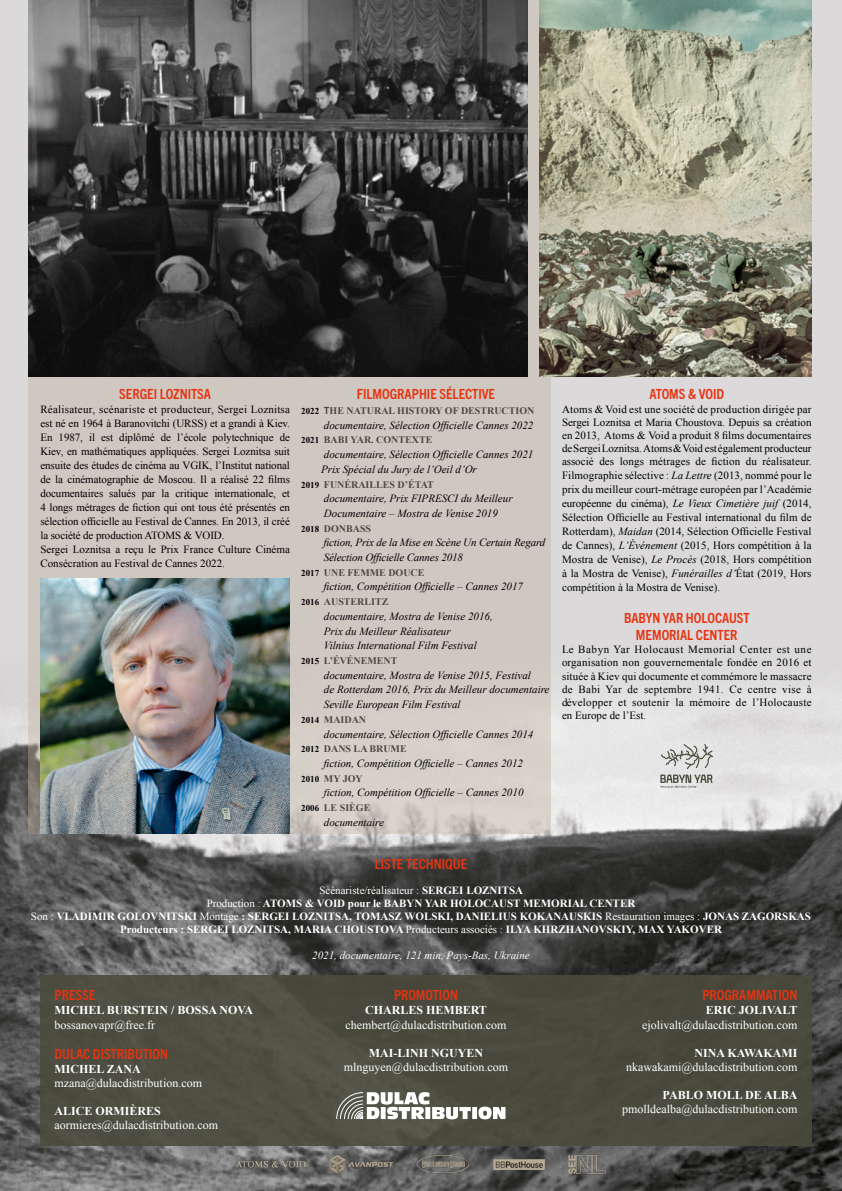
<style>
.page{position:relative;width:842px;height:1191px;background:#dbd9da}
.page>*{position:absolute;margin:0;border:0;box-sizing:border-box;transform-origin:0 0}
.t1{font:700 condensed 14px/16.8px "Trade Gothic Next LT Pro";color:#e63312;text-align:center}
.t2{font:12px "Times New Roman";color:#fff}
.t3{font:700 12px "Times New Roman";color:#fff}
.t4{font:11px/13.8px "Times New Roman";letter-spacing:-.01em;color:#000;text-align:justify}
.t5{font:italic 11px/14.7px "Times New Roman";color:#000}
.t6{font:700 11px/13px "Times New Roman";color:#fff;text-align:center}
.t7{font:italic 11px "Times New Roman";color:#fff}
.t8{font:700 10px "Times New Roman";color:#4a4b3c}
.s1{font-size:9px;color:#000}
.s2{font-family:"DIN Pro"}
.s3{font-size:10px}
.s4{font-style:italic}
.s5{font-weight:400}
</style>
<div class="page">
<img style="left:0;top:689px;width:842px;height:502px">
<div style="left:28px;top:0;width:523px;height:833px;background:#cfc8c1"></div>
<img style="left:539px;top:0;width:272px;height:376px">
<img style="left:28px;top:0;width:499px;height:376px">
<img style="left:40px;top:578px;width:250px;height:255px">
<div style="left:40px;top:975px;width:771px;height:170px;background:#4a4b3c"></div>
<img style="left:660px;top:741px;width:53px;height:29px">
<img style="left:659px;top:770px;width:56px;height:21px">
<img style="left:235px;top:1134px;width:372px;height:57px">
<svg style="left:336px;top:1092px;width:169px;height:27px"></svg>
<p class="t1" style="left:119px;top:385px;width:93px">SERGEI LOZNITSA</p>
<p class="t4" style="left:40px;top:402px;width:251px;text-align:left">Réalisateur, scénariste et producteur, Sergei Loznitsa est né en 1964 à Baranovitchi (URSS) et a grandi à Kiev.<br>En 1987, il est diplômé de l’école polytechnique de Kiev, en mathématiques appliquées. Sergei Loznitsa suit ensuite des études de cinéma au VGIK, l’Institut national de la cinématographie de Moscou. Il a réalisé 22 films documentaires salués par la critique internationale, et 4 longs métrages de fiction qui ont tous été présentés en sélection officielle au Festival de Cannes. En 2013, il créé la société de production ATOMS &amp; VOID.<br>Sergei Loznitsa a reçu le Prix France Culture Cinéma Consécration au Festival de Cannes 2022.</p>
<p class="t1" style="left:357px;top:385px;width:140px">FILMOGRAPHIE SÉLECTIVE</p>
<p class="t8" style="left:301px;top:404px;width:235px"><span class="s1">2022</span> <span class="s2">T</span>HE NATURAL HISTORY OF DESTRUCTION</p>
<p class="t5" style="left:324px;top:417px;width:211px">documentaire, Sélection Officielle Cannes 2022</p>
<p class="t8" style="left:301px;top:433px;width:133px"><span class="s1">2021</span> BABI YAR. CONTEXTE</p>
<p class="t5" style="left:321px;top:447px;width:214px">documentaire, Sélection Officielle Cannes 2021<br>Prix Spécial du Jury de l’Oeil d’Or</p>
<p class="t8" style="left:301px;top:477px;width:134px"><span class="s1">2019</span> FUNÉRAILLES D’ÉTAT</p>
<p class="t5" style="left:324px;top:491px;width:190px">documentaire, Prix FIPRESCI du Meilleur<br>Documentaire – Mostra de Venise 2019</p>
<p class="t8" style="left:301px;top:521px;width:71px"><span class="s1">2018</span> DONBASS</p>
<p class="t5" style="left:324px;top:535px;width:223px">fiction, Prix de la Mise en Scène Un Certain Regard<br>Sélection Officielle Cannes 2018</p>
<p class="t8" style="left:301px;top:565px;width:125px"><span class="s1">2017</span> UNE FEMME DOUCE</p>
<p class="t5" style="left:324px;top:579px;width:201px">fiction, Compétition Officielle – Cannes 2017</p>
<p class="t8" style="left:301px;top:595px;width:89px"><span class="s1">2016</span> AUSTERLITZ</p>
<p class="t5" style="left:324px;top:608px;width:170px">documentaire, Mostra de Venise 2016,<br>Prix du Meilleur Réalisateur<br>Vilnius International Film Festival</p>
<p class="t8" style="left:301px;top:654px;width:98px"><span class="s1">2015</span> L’ÉVÉNEMENT</p>
<p class="t5" style="left:324px;top:667px;width:227px">documentaire, Mostra de Venise 2015, Festival<br>de Rotterdam 2016, Prix du Meilleur documentaire<br>Seville European Film Festival</p>
<p class="t8" style="left:301px;top:712px;width:66px"><span class="s1">2014</span> MAIDAN</p>
<p class="t5" style="left:324px;top:726px;width:211px">documentaire, Sélection Officielle Cannes 2014</p>
<p class="t8" style="left:301px;top:742px;width:107px"><span class="s1">2012</span> DANS LA BRUME</p>
<p class="t5" style="left:324px;top:755px;width:201px">fiction, Compétition Officielle – Cannes 2012</p>
<p class="t8" style="left:301px;top:771px;width:63px"><span class="s1">2010</span> MY JOY</p>
<p class="t5" style="left:324px;top:785px;width:201px"><span class="s3">f</span>iction, Compétition Officielle – Cannes 2010</p>
<p class="t8" style="left:301px;top:801px;width:71px"><span class="s1">2006</span> LE SIÈGE</p>
<p class="t5" style="left:324px;top:814px;width:62px">documentaire</p>
<p class="t1" style="left:649px;top:385px;width:76px">ATOMS &amp; VOID</p>
<p class="t4" style="left:562px;top:402px;width:251px">Atoms &amp; Void est une société de production dirigée par Sergei Loznitsa et Maria Choustova. Depuis sa création en 2013, Atoms &amp; Void a produit 8 films documentaires de Sergei Loznitsa. Atoms &amp; Void est également producteur associé des longs métrages de fiction du réalisateur.<br>Filmographie sélective : <span class="s4">La Lettre</span> (2013, nommé pour le prix du meilleur court-métrage européen par l’Académie européenne du cinéma), <span class="s4">Le Vieux Cimetière juif</span> (2014, Sélection Officielle au Festival international du film de Rotterdam), <span class="s4">Maidan</span> (2014, Sélection Officielle Festival de Cannes), <span class="s4">L’Événement</span> (2015, Hors compétition à la Mostra de Venise), <span class="s4">Le Procès</span> (2018, Hors compétition à la Mostra de Venise), <span class="s4">Funérailles d’</span>État (2019, Hors compétition à la Mostra de Venise).</p>
<p class="t1" style="left:624px;top:609px;width:127px">BABYN YAR HOLOCAUST<br>MEMORIAL CENTER</p>
<p class="t4" style="left:562px;top:642px;width:251px;line-height:13.2px">Le Babyn Yar Holocaust Memorial Center est une organisation non gouvernementale fondée en 2016 et située à Kiev qui documente et commémore le massacre de Babi Yar de septembre 1941. Ce centre vise à développer et soutenir la mémoire de l’Holocauste en Europe de l’Est.</p>
<p class="t1" style="left:375px;top:855px;width:94px">LISTE TECHNIQUE</p>
<p class="t6" style="left:31px;top:884px;width:781px"><span class="s5">Scénariste/réalisateur :</span> SERGEI LOZNITSA<br><span class="s5">Production :</span> ATOMS &amp; VOID pour le BABYN YAR HOLOCAUST MEMORIAL CENTER<br><span class="s5">Son :</span> VLADIMIR GOLOVNITSKI <span class="s5">Montage</span> : SERGEI LOZNITSA, TOMASZ WOLSKI, DANIELIUS KOKANAUSKIS <span class="s5">Restauration images :</span> JONAS ZAGORSKAS Producteurs : SERGEI LOZNITSA, MARIA CHOUSTOVA <span class="s5">Producteurs associés :</span> ILYA KHRZHANOVSKIY, MAX YAKOVER</p>
<p class="t7" style="left:312px;top:948px;width:219px">2021, documentaire, 121 min, Pays-Bas, Ukraine</p>
<p class="t1" style="left:55px;top:986px;width:42px">PRESSE</p>
<p class="t3" style="left:55px;top:1002px;width:200px">MICHEL BURSTEIN / BOSSA NOVA</p>
<p class="t2" style="left:55px;top:1016px;width:102px">bossanovapr@free.fr</p>
<p class="t1" style="left:55px;top:1045px;width:115px">DULAC DISTRIBUTION</p>
<p class="t3" style="left:55px;top:1061px;width:88px">MICHEL ZANA</p>
<p class="t2" style="left:55px;top:1075px;width:149px">mzana@dulacdistribution.com</p>
<p class="t3" style="left:55px;top:1103px;width:108px">ALICE ORMIÈRES</p>
<p class="t2" style="left:55px;top:1117px;width:165px">aormieres@dulacdistribution.com</p>
<p class="t1" style="left:394px;top:986px;width:65px">PROMOTION</p>
<p class="t3" style="left:365px;top:1002px;width:123px">CHARLES HEMBERT</p>
<p class="t2" style="left:346px;top:1016px;width:162px">chembert@dulacdistribution.com</p>
<p class="t3" style="left:369px;top:1044px;width:116px">MAI-LINH NGUYEN</p>
<p class="t2" style="left:344px;top:1058px;width:166px">mlnguyen@dulacdistribution.com</p>
<p class="t1" style="left:702px;top:986px;width:96px">PROGRAMMATION</p>
<p class="t3" style="left:706px;top:1002px;width:93px">ERIC JOLIVALT</p>
<p class="t2" style="left:642px;top:1016px;width:157px">ejolivalt@dulacdistribution.com</p>
<p class="t3" style="left:694px;top:1044px;width:105px">NINA KAWAKAMI</p>
<p class="t2" style="left:626px;top:1058px;width:173px">nkawakami@dulacdistribution.com</p>
<p class="t3" style="left:662px;top:1086px;width:136px">PABLO MOLL DE ALBA</p>
<p class="t2" style="left:622px;top:1100px;width:177px">pmolldealba@dulacdistribution.com</p>
</div>
